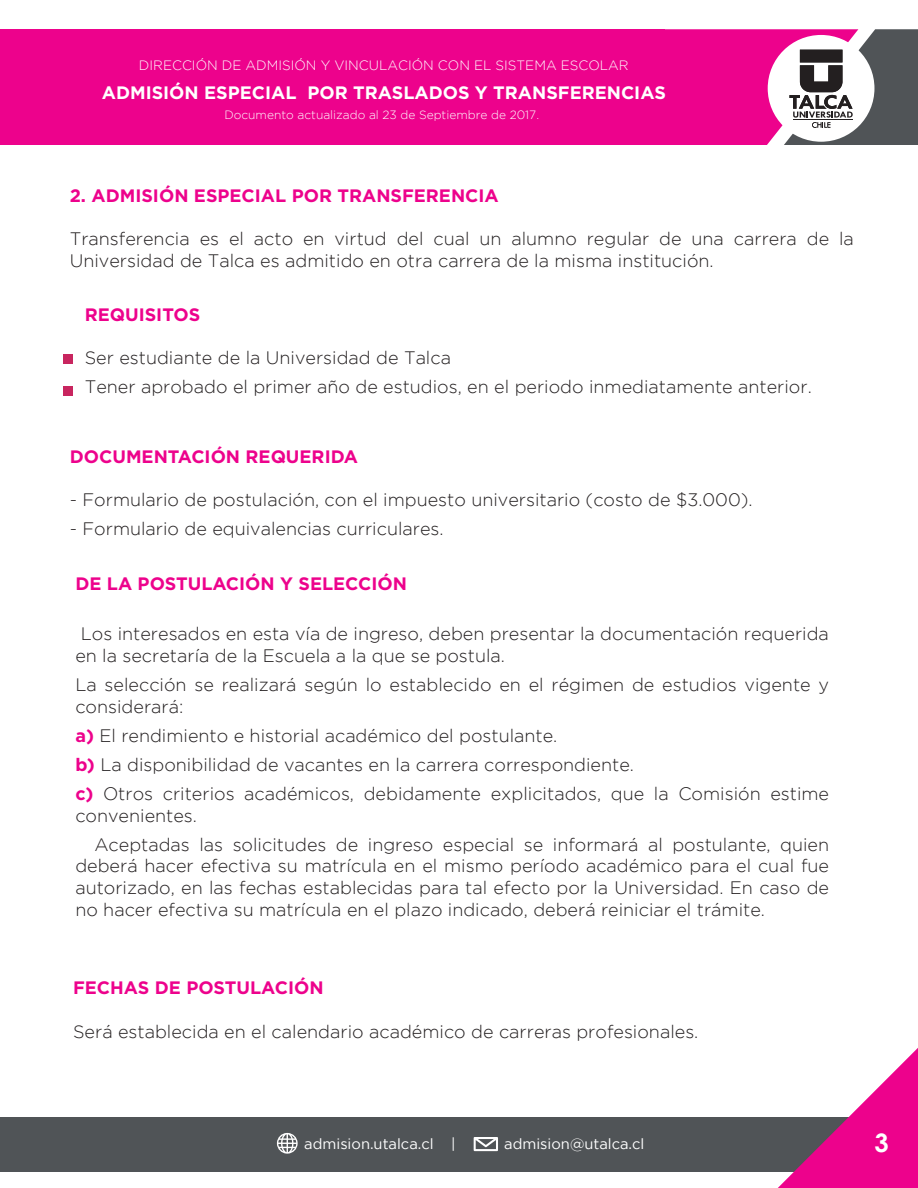
<style>
.page{position:relative;width:918px;height:1188px;background:#fff}
.page>*{position:absolute;margin:0;border:0;box-sizing:border-box;transform-origin:0 0}
.t1{font:700 25.5px "Century Gothic";color:#fff}
.t2{font:300 18px/21.6px "Gotham";color:#231f20}
.t3{font:700 18px "Gotham Pro";color:#ed028c}
.t4{font:700 18px "Gotham Pro";color:#fff}
.t5{font:14.7px "Gotham";color:#fff}
.t6{font:300 13.5px "Gotham";color:#fff}
.t7{font:300 12px "Gotham";color:#fff}
.s1{font-family:"Gotham Pro";font-weight:700;color:#ed028c}
</style>
<div class="page">
<div style="left:0;top:1117px;width:907px;height:55px;background:#505457"></div>
<svg style="left:474px;top:1137px;width:24px;height:14px"></svg>
<svg style="left:277px;top:1133px;width:21px;height:21px"></svg>
<svg style="left:778px;top:1048px;width:140px;height:140px"></svg>
<div style="left:63px;top:354px;width:9px;height:10px;background:#c8255f"></div>
<div style="left:63px;top:387px;width:9px;height:9px;background:#c8255f"></div>
<div style="left:0;top:29px;width:665px;height:115px;background:#ed028c"></div>
<svg style="left:665px;top:29px;width:253px;height:115px"></svg>
<hr style="left:793px;top:119px;width:59px;height:1px;background:#231f20">
<p class="t6" style="left:139px;top:58px;width:491px">DIRECCIÓN DE ADMISIÓN Y VINCULACIÓN CON EL SISTEMA ESCOLAR</p>
<p class="t4" style="left:102px;top:82px;width:566px">ADMISIÓN ESPECIAL POR TRASLADOS Y TRANSFERENCIAS</p>
<p class="t7" style="left:224px;top:108px;width:316px">Documento actualizado al 23 de Septiembre de 2017.</p>
<p class="t3" style="left:70px;top:185px;width:431px">2. ADMISIÓN ESPECIAL POR TRANSFERENCIA</p>
<p class="t2" style="left:70px;top:228px;width:786px">Transferencia es el acto en virtud del cual un alumno regular de una carrera de la<br>Universidad de Talca es admitido en otra carrera de la misma institución.</p>
<p class="t3" style="left:85px;top:304px;width:117px">REQUISITOS</p>
<p class="t2" style="left:85px;top:343px;width:729px;line-height:29.1px">Ser estudiante de la Universidad de Talca<br>Tener aprobado el primer año de estudios, en el periodo inmediatamente anterior.</p>
<p class="t3" style="left:70px;top:446px;width:290px">DOCUMENTACIÓN REQUERIDA</p>
<p class="t2" style="left:70px;top:489px;width:685px">- Formulario de postulación, con el impuesto universitario (costo de $3.000).</p>
<p class="t2" style="left:70px;top:518px;width:375px">- Formulario de equivalencias curriculares.</p>
<p class="t3" style="left:75px;top:573px;width:333px">DE LA POSTULACIÓN Y SELECCIÓN</p>
<p class="t2" style="left:75px;top:623px;width:755px">Los interesados en esta vía de ingreso, deben presentar la documentación requerida en la secretaría de la Escuela a la que se postula.</p>
<p class="t2" style="left:75px;top:674px;width:755px">La selección se realizará según lo establecido en el régimen de estudios vigente y considerará:</p>
<p class="t2" style="left:75px;top:721px;width:755px;line-height:29.1px"><span class="s1">a)</span> El rendimiento e historial académico del postulante.<br><span class="s1">b)</span> La disponibilidad de vacantes en la carrera correspondiente.<br><span class="s1">c)</span> Otros criterios académicos, debidamente explicitados, que la Comisión estime</p>
<p class="t2" style="left:94px;top:801px;width:736px;line-height:29.1px;text-indent:-19px">convenientes.<br>Aceptadas las solicitudes de ingreso especial se informará al postulante, quien</p>
<p class="t2" style="left:75px;top:855px;width:755px;text-align:justify">deberá hacer efectiva su matrícula en el mismo período académico para el cual fue autorizado, en las fechas establecidas para tal efecto por la Universidad. En caso de no hacer efectiva su matrícula en el plazo indicado, deberá reiniciar el trámite.</p>
<p class="t3" style="left:73px;top:978px;width:252px">FECHAS DE POSTULACIÓN</p>
<p class="t2" style="left:73px;top:1020px;width:627px">Será establecida en el calendario académico de carreras profesionales.</p>
<p class="t5" style="left:304px;top:1136px;width:153px">admision.utalca.cl |</p>
<p class="t5" style="left:504px;top:1136px;width:142px">admision@utalca.cl</p>
<h1 class="t1" style="left:875px;top:1123px;width:16px">3</h1>
</div>
